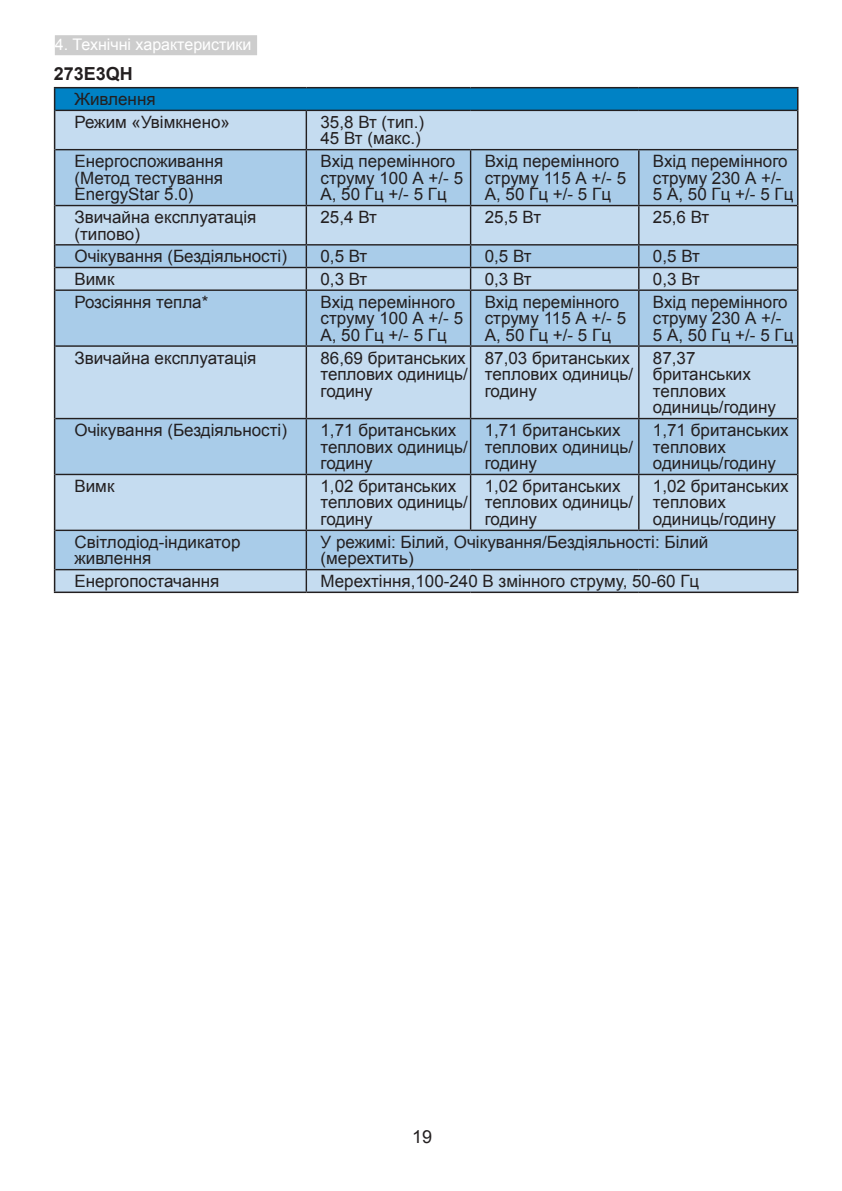
<style>
.page{position:relative;width:842px;height:1191px;background:#fff}
.page>*{position:absolute;margin:0;border:0;box-sizing:border-box;transform-origin:0 0}
.t1{font:700 18px "Arial";color:#231f20}
.t2{font:18px "Arial";color:#231f20}
.t3{font:17px/16.6px "Arial";color:#231f20}
.t4{font:16px "Arial";color:#fff}
</style>
<div class="page">
<div style="left:55px;top:35px;width:202px;height:20px;background:#cdcdcd"></div>
<div style="left:55px;top:88px;width:743px;height:22px;background:#0082c5"></div>
<div style="left:55px;top:111px;width:742px;height:480px;background:#c5dcf0"></div>
<svg style="left:55px;top:150px;width:742px;height:419px;background:#b4d1ea"></svg>
<hr style="left:54px;top:87px;width:252px;height:1px;background:#231f20">
<svg style="left:54px;top:88px;width:1px;height:22px"></svg>
<hr style="left:306px;top:87px;width:165px;height:1px;background:#231f20">
<hr style="left:471px;top:87px;width:168px;height:1px;background:#231f20">
<hr style="left:639px;top:87px;width:159px;height:1px;background:#231f20">
<svg style="left:797px;top:88px;width:1px;height:22px"></svg>
<hr style="left:54px;top:110px;width:1px;height:40px;background:#231f20">
<hr style="left:797px;top:110px;width:1px;height:40px;background:#231f20">
<hr style="left:54px;top:150px;width:1px;height:55px;background:#231f20">
<hr style="left:797px;top:150px;width:1px;height:55px;background:#231f20">
<hr style="left:54px;top:205px;width:1px;height:40px;background:#231f20">
<hr style="left:797px;top:205px;width:1px;height:40px;background:#231f20">
<svg style="left:54px;top:245px;width:1px;height:45px"></svg>
<svg style="left:797px;top:245px;width:1px;height:45px"></svg>
<hr style="left:54px;top:290px;width:1px;height:56px;background:#231f20">
<hr style="left:797px;top:290px;width:1px;height:56px;background:#231f20">
<hr style="left:54px;top:346px;width:1px;height:72px;background:#231f20">
<hr style="left:797px;top:346px;width:1px;height:72px;background:#231f20">
<hr style="left:54px;top:418px;width:1px;height:56px;background:#231f20">
<hr style="left:797px;top:418px;width:1px;height:56px;background:#231f20">
<hr style="left:54px;top:474px;width:1px;height:56px;background:#231f20">
<hr style="left:797px;top:474px;width:1px;height:56px;background:#231f20">
<hr style="left:54px;top:530px;width:1px;height:39px;background:#231f20">
<hr style="left:797px;top:530px;width:1px;height:39px;background:#231f20">
<svg style="left:54px;top:569px;width:1px;height:22px"></svg>
<svg style="left:797px;top:569px;width:1px;height:22px"></svg>
<hr style="left:54px;top:591px;width:252px;height:2px;background:#231f20">
<hr style="left:306px;top:591px;width:165px;height:2px;background:#231f20">
<hr style="left:471px;top:591px;width:168px;height:2px;background:#231f20">
<hr style="left:639px;top:591px;width:159px;height:2px;background:#231f20">
<hr style="left:55px;top:110px;width:251px;height:1px;background:#231f20">
<hr style="left:306px;top:110px;width:165px;height:1px;background:#231f20">
<hr style="left:306px;top:111px;width:1px;height:38px;background:#231f20">
<hr style="left:471px;top:110px;width:168px;height:1px;background:#231f20">
<hr style="left:639px;top:110px;width:158px;height:1px;background:#231f20">
<hr style="left:55px;top:149px;width:251px;height:1px;background:#231f20">
<hr style="left:306px;top:149px;width:165px;height:1px;background:#231f20">
<hr style="left:306px;top:150px;width:1px;height:55px;background:#231f20">
<hr style="left:471px;top:149px;width:168px;height:1px;background:#231f20">
<hr style="left:470px;top:150px;width:1px;height:55px;background:#231f20">
<hr style="left:639px;top:149px;width:158px;height:1px;background:#231f20">
<hr style="left:638px;top:150px;width:1px;height:55px;background:#231f20">
<hr style="left:55px;top:205px;width:251px;height:1px;background:#231f20">
<hr style="left:306px;top:205px;width:165px;height:1px;background:#231f20">
<hr style="left:306px;top:206px;width:1px;height:38px;background:#231f20">
<hr style="left:471px;top:205px;width:168px;height:1px;background:#231f20">
<hr style="left:470px;top:206px;width:1px;height:38px;background:#231f20">
<hr style="left:639px;top:205px;width:158px;height:1px;background:#231f20">
<hr style="left:638px;top:206px;width:1px;height:38px;background:#231f20">
<hr style="left:55px;top:244px;width:251px;height:1px;background:#231f20">
<hr style="left:306px;top:244px;width:165px;height:1px;background:#231f20">
<hr style="left:471px;top:244px;width:168px;height:1px;background:#231f20">
<hr style="left:639px;top:244px;width:158px;height:1px;background:#231f20">
<hr style="left:55px;top:267px;width:251px;height:1px;background:#231f20">
<hr style="left:306px;top:267px;width:165px;height:1px;background:#231f20">
<svg style="left:306px;top:245px;width:1px;height:44px"></svg>
<hr style="left:471px;top:267px;width:168px;height:1px;background:#231f20">
<svg style="left:470px;top:245px;width:1px;height:44px"></svg>
<hr style="left:639px;top:267px;width:158px;height:1px;background:#231f20">
<svg style="left:638px;top:245px;width:1px;height:44px"></svg>
<hr style="left:55px;top:289px;width:251px;height:2px;background:#231f20">
<hr style="left:306px;top:289px;width:165px;height:2px;background:#231f20">
<hr style="left:306px;top:291px;width:1px;height:54px;background:#231f20">
<hr style="left:471px;top:289px;width:168px;height:2px;background:#231f20">
<hr style="left:470px;top:291px;width:1px;height:54px;background:#231f20">
<hr style="left:639px;top:289px;width:158px;height:2px;background:#231f20">
<hr style="left:638px;top:291px;width:1px;height:54px;background:#231f20">
<hr style="left:55px;top:345px;width:251px;height:2px;background:#231f20">
<hr style="left:306px;top:345px;width:165px;height:2px;background:#231f20">
<hr style="left:306px;top:347px;width:1px;height:71px;background:#231f20">
<hr style="left:471px;top:345px;width:168px;height:2px;background:#231f20">
<hr style="left:470px;top:347px;width:1px;height:71px;background:#231f20">
<hr style="left:639px;top:345px;width:158px;height:2px;background:#231f20">
<hr style="left:638px;top:347px;width:1px;height:71px;background:#231f20">
<hr style="left:55px;top:418px;width:251px;height:1px;background:#231f20">
<hr style="left:306px;top:418px;width:165px;height:1px;background:#231f20">
<hr style="left:306px;top:419px;width:1px;height:55px;background:#231f20">
<hr style="left:471px;top:418px;width:168px;height:1px;background:#231f20">
<hr style="left:470px;top:419px;width:1px;height:55px;background:#231f20">
<hr style="left:639px;top:418px;width:158px;height:1px;background:#231f20">
<hr style="left:638px;top:419px;width:1px;height:55px;background:#231f20">
<hr style="left:55px;top:474px;width:251px;height:1px;background:#231f20">
<hr style="left:306px;top:474px;width:165px;height:1px;background:#231f20">
<hr style="left:306px;top:475px;width:1px;height:54px;background:#231f20">
<hr style="left:471px;top:474px;width:168px;height:1px;background:#231f20">
<hr style="left:470px;top:475px;width:1px;height:54px;background:#231f20">
<hr style="left:639px;top:474px;width:158px;height:1px;background:#231f20">
<hr style="left:638px;top:475px;width:1px;height:54px;background:#231f20">
<hr style="left:55px;top:529px;width:251px;height:2px;background:#231f20">
<hr style="left:306px;top:529px;width:165px;height:2px;background:#231f20">
<hr style="left:306px;top:531px;width:1px;height:38px;background:#231f20">
<hr style="left:471px;top:529px;width:168px;height:2px;background:#231f20">
<hr style="left:639px;top:529px;width:158px;height:2px;background:#231f20">
<hr style="left:55px;top:569px;width:251px;height:1px;background:#231f20">
<hr style="left:306px;top:569px;width:165px;height:1px;background:#231f20">
<svg style="left:306px;top:570px;width:1px;height:21px"></svg>
<hr style="left:471px;top:569px;width:168px;height:1px;background:#231f20">
<hr style="left:639px;top:569px;width:158px;height:1px;background:#231f20">
<p class="t4" style="left:55px;top:34px;width:198px">4. Технічні характеристики</p>
<p class="t1" style="left:54px;top:62px;width:81px">273E3QH</p>
<p class="t3" style="left:74px;top:91px;width:83px">Живлення</p>
<p class="t3" style="left:74px;top:114px;width:157px">Режим «Увімкнено»</p>
<p class="t3" style="left:320px;top:114px;width:105px">35,8 Вт (тип.)</p>
<p class="t3" style="left:320px;top:130px;width:102px">45 Вт (макс.)</p>
<p class="t3" style="left:74px;top:153px;width:151px">Енергоспоживання</p>
<p class="t3" style="left:74px;top:170px;width:150px">(Метод тестування<br>EnergyStar 5.0)</p>
<p class="t3" style="left:320px;top:153px;width:144px">Вхід перемінного струму 100 А +/- 5<br>А, 50 Гц +/- 5 Гц</p>
<p class="t3" style="left:485px;top:153px;width:143px">Вхід перемінного струму 115 А +/- 5<br>А, 50 Гц +/- 5 Гц</p>
<p class="t3" style="left:653px;top:153px;width:136px">Вхід перемінного</p>
<p class="t3" style="left:653px;top:170px;width:142px">струму 230 А +/-<br>5 А, 50 Гц +/- 5 Гц</p>
<p class="t3" style="left:74px;top:209px;width:184px">Звичайна експлуатація (типово)</p>
<p class="t3" style="left:320px;top:209px;width:58px">25,4 Вт</p>
<p class="t3" style="left:485px;top:209px;width:58px">25,5 Вт</p>
<p class="t3" style="left:653px;top:209px;width:58px">25,6 Вт</p>
<p class="t3" style="left:74px;top:248px;width:214px">Очікування (Бездіяльності)</p>
<p class="t3" style="left:320px;top:248px;width:48px">0,5 Вт</p>
<p class="t3" style="left:485px;top:248px;width:48px">0,5 Вт</p>
<p class="t3" style="left:653px;top:248px;width:48px">0,5 Вт</p>
<p class="t3" style="left:74px;top:271px;width:41px">Вимк</p>
<p class="t3" style="left:320px;top:271px;width:48px">0,3 Вт</p>
<p class="t3" style="left:485px;top:271px;width:48px">0,3 Вт</p>
<p class="t3" style="left:653px;top:271px;width:48px">0,3 Вт</p>
<p class="t3" style="left:74px;top:293px;width:135px">Розсіяння тепла*</p>
<p class="t3" style="left:320px;top:293px;width:144px">Вхід перемінного струму 100 А +/- 5<br>А, 50 Гц +/- 5 Гц</p>
<p class="t3" style="left:485px;top:293px;width:143px">Вхід перемінного струму 115 А +/- 5<br>А, 50 Гц +/- 5 Гц</p>
<p class="t3" style="left:653px;top:293px;width:136px">Вхід перемінного</p>
<p class="t3" style="left:653px;top:310px;width:142px">струму 230 А +/-<br>5 А, 50 Гц +/- 5 Гц</p>
<p class="t3" style="left:74px;top:349px;width:184px">Звичайна експлуатація</p>
<p class="t3" style="left:320px;top:349px;width:149px;text-align:justify">86,69 британських теплових одиниць/ годину</p>
<p class="t3" style="left:485px;top:349px;width:150px">87,03 британських теплових одиниць/ годину</p>
<p class="t3" style="left:653px;top:349px;width:124px">87,37 британських теплових одиниць/годину</p>
<p class="t3" style="left:74px;top:422px;width:214px">Очікування (Бездіяльності)</p>
<p class="t3" style="left:320px;top:422px;width:149px">1,71 британських теплових одиниць/ годину</p>
<p class="t3" style="left:485px;top:422px;width:150px">1,71 британських теплових одиниць/ годину</p>
<p class="t3" style="left:653px;top:422px;width:137px">1,71 британських теплових одиниць/годину</p>
<p class="t3" style="left:74px;top:478px;width:41px">Вимк</p>
<p class="t3" style="left:320px;top:478px;width:149px">1,02 британських теплових одиниць/ годину</p>
<p class="t3" style="left:485px;top:478px;width:150px">1,02 британських теплових одиниць/ годину</p>
<p class="t3" style="left:653px;top:478px;width:137px">1,02 британських теплових одиниць/годину</p>
<p class="t3" style="left:74px;top:533px;width:168px">Світлодіод-індикатор живлення</p>
<p class="t3" style="left:320px;top:533px;width:389px">У режимі: Білий, Очікування/Бездіяльності: Білий (мерехтить)</p>
<p class="t3" style="left:74px;top:573px;width:147px">Енергопостачання</p>
<p class="t3" style="left:320px;top:573px;width:380px">Мерехтіння,100-240 В змінного струму, 50-60 Гц</p>
<p class="t2" style="left:412px;top:1125px;width:22px">19</p>
</div>
